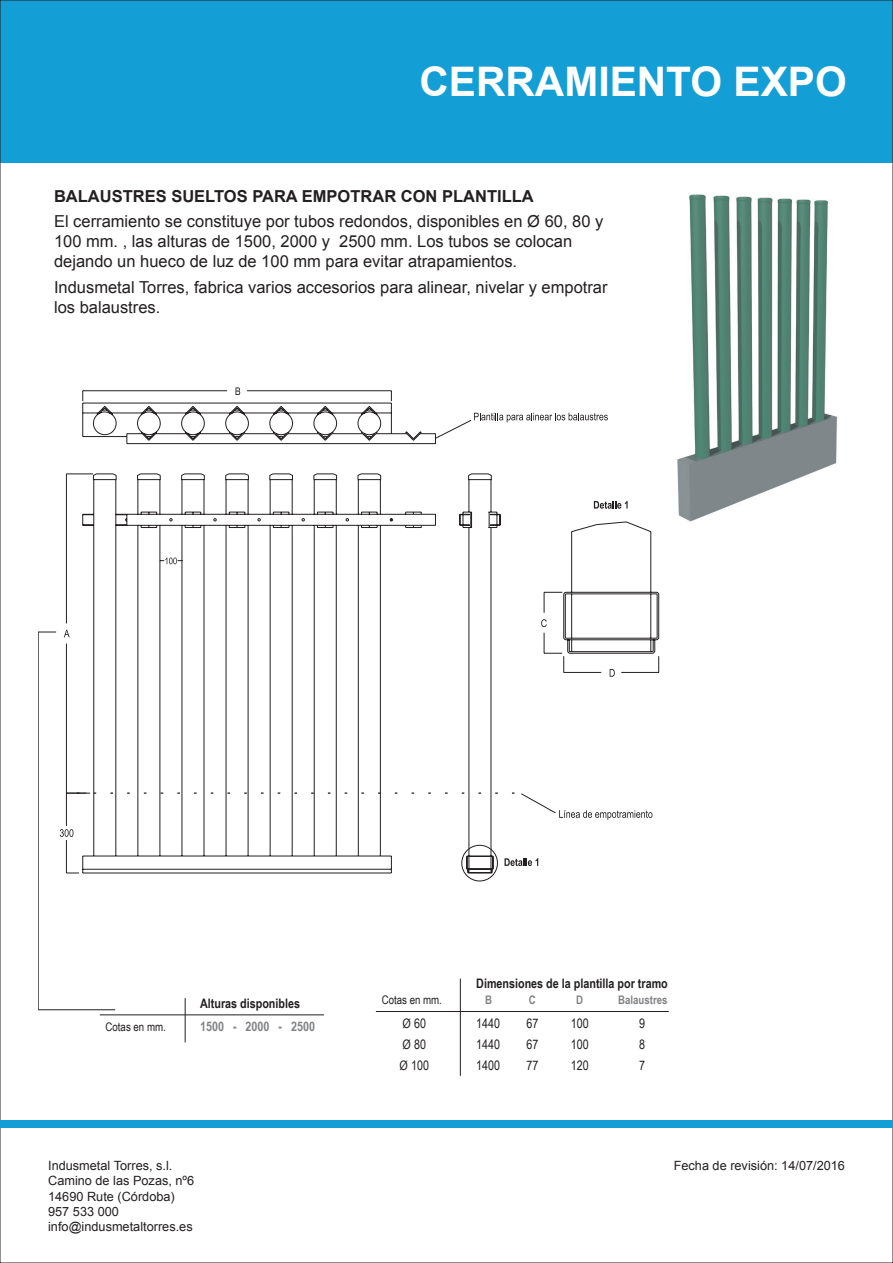
<style>
.page{position:relative;width:893px;height:1263px;background:#fff}
.page>*{position:absolute;margin:0;border:0;box-sizing:border-box;transform-origin:0 0}
.t1{font:700 40.8px "Arial";color:#fff}
.t2{font:16.5px/19.8px "Arial";color:#231f20}
.t3{font:700 16.5px "Arial";color:#231f20}
.t4{font:700 13.2px "Arial Narrow";color:#231f20}
.t5{font:13.2px "Arial Narrow";color:#231f20}
.t6{font:700 13.2px "Arial Narrow";color:#808285}
.t7{font:12.75px/15.3px "Arial";color:#231f20}
.t8{font:11.85px "Arial Narrow";color:#231f20}
.t9{font:700 11.85px "Arial Narrow";color:#808285}
</style>
<div class="page">
<img style="left:677px;top:194px;width:161px;height:328px">
<div style="left:0;top:0;width:893px;height:162px;background:#139fd5"></div>
<div style="left:0;top:1120px;width:893px;height:8px;background:#139fd5"></div>
<hr style="left:376px;top:1011px;width:293px;height:1px;background:#231f20">
<hr style="left:460px;top:978px;width:1px;height:98px;background:#231f20">
<hr style="left:100px;top:1014px;width:224px;height:1px;background:#231f20">
<hr style="left:185px;top:998px;width:1px;height:44px;background:#231f20">
<hr style="left:247px;top:390px;width:144px;height:1px;background:#231f20">
<hr style="left:83px;top:390px;width:144px;height:1px;background:#231f20">
<svg style="left:236px;top:387px;width:4px;height:8px"></svg>
<svg style="left:556px;top:522px;width:103px;height:155px"></svg>
<div style="left:462px;top:845px;width:36px;height:36px;border:1px solid #231f20;border-radius:50%"></div>
<svg style="left:64px;top:630px;width:6px;height:7px"></svg>
<svg style="left:82px;top:403px;width:419px;height:470px"></svg>
<svg style="left:229px;top:431px;width:193px;height:10px"></svg>
<svg style="left:435px;top:413px;width:173px;height:26px"></svg>
<svg style="left:559px;top:810px;width:93px;height:10px"></svg>
<svg style="left:504px;top:858px;width:34px;height:8px"></svg>
<svg style="left:594px;top:501px;width:34px;height:8px"></svg>
<svg style="left:66px;top:873px;width:13px;height:1px"></svg>
<svg style="left:66px;top:792px;width:457px;height:2px"></svg>
<hr style="left:66px;top:840px;width:1px;height:33px;background:#231f20">
<hr style="left:66px;top:793px;width:1px;height:33px;background:#231f20">
<svg style="left:60px;top:829px;width:13px;height:8px"></svg>
<hr style="left:38px;top:632px;width:1px;height:378px;background:#231f20">
<hr style="left:38px;top:1009px;width:77px;height:1px;background:#231f20">
<svg style="left:38px;top:632px;width:18px;height:1px"></svg>
<h1 class="t1" style="left:419px;top:54px;width:429px">CERRAMIENTO EXPO</h1>
<p class="t3" style="left:54px;top:185px;width:481px">BALAUSTRES SUELTOS PARA EMPOTRAR CON PLANTILLA</p>
<p class="t2" style="left:54px;top:212px;width:551px">El cerramiento se constituye por tubos redondos, disponibles en Ø 60, 80 y<br>100 mm. , las alturas de 1500, 2000 y 2500 mm. Los tubos se colocan dejando un hueco de luz de 100 mm para evitar atrapamientos.</p>
<p class="t2" style="left:54px;top:277px;width:555px">Indusmetal Torres, fabrica varios accesorios para alinear, nivelar y empotrar los balaustres.</p>
<p class="t4" style="left:200px;top:993px;width:101px">Alturas disponibles</p>
<p class="t8" style="left:106px;top:1018px;width:62px">Cotas en mm.</p>
<p class="t6" style="left:200px;top:1017px;width:116px">1500 - 2000 - 2500</p>
<p class="t4" style="left:476px;top:974px;width:193px">Dimensiones de la plantilla por tramo</p>
<p class="t8" style="left:382px;top:991px;width:62px">Cotas en mm.</p>
<p class="t9" style="left:485px;top:991px;width:8px">B</p>
<p class="t9" style="left:529px;top:991px;width:8px">C</p>
<p class="t9" style="left:576px;top:991px;width:8px">D</p>
<p class="t9" style="left:618px;top:991px;width:51px">Balaustres</p>
<p class="t5" style="left:403px;top:1013px;width:25px">Ø 60</p>
<p class="t5" style="left:476px;top:1013px;width:25px">1440</p>
<p class="t5" style="left:527px;top:1013px;width:13px">67</p>
<p class="t5" style="left:571px;top:1013px;width:19px">100</p>
<p class="t5" style="left:639px;top:1013px;width:7px">9</p>
<p class="t5" style="left:403px;top:1034px;width:25px">Ø 80</p>
<p class="t5" style="left:476px;top:1034px;width:25px">1440</p>
<p class="t5" style="left:527px;top:1034px;width:13px">67</p>
<p class="t5" style="left:571px;top:1034px;width:19px">100</p>
<p class="t5" style="left:639px;top:1034px;width:7px">8</p>
<p class="t5" style="left:400px;top:1055px;width:31px">Ø 100</p>
<p class="t5" style="left:476px;top:1055px;width:25px">1400</p>
<p class="t5" style="left:527px;top:1055px;width:13px">77</p>
<p class="t5" style="left:571px;top:1055px;width:19px">120</p>
<p class="t5" style="left:639px;top:1055px;width:7px">7</p>
<p class="t7" style="left:48px;top:1158px;width:148px">Indusmetal Torres, s.l.<br>Camino de las Pozas, nº6<br>14690 Rute (Córdoba)<br>957 533 000 info@indusmetaltorres.es</p>
<p class="t7" style="left:674px;top:1158px;width:173px">Fecha de revisión: 14/07/2016</p>
</div>
